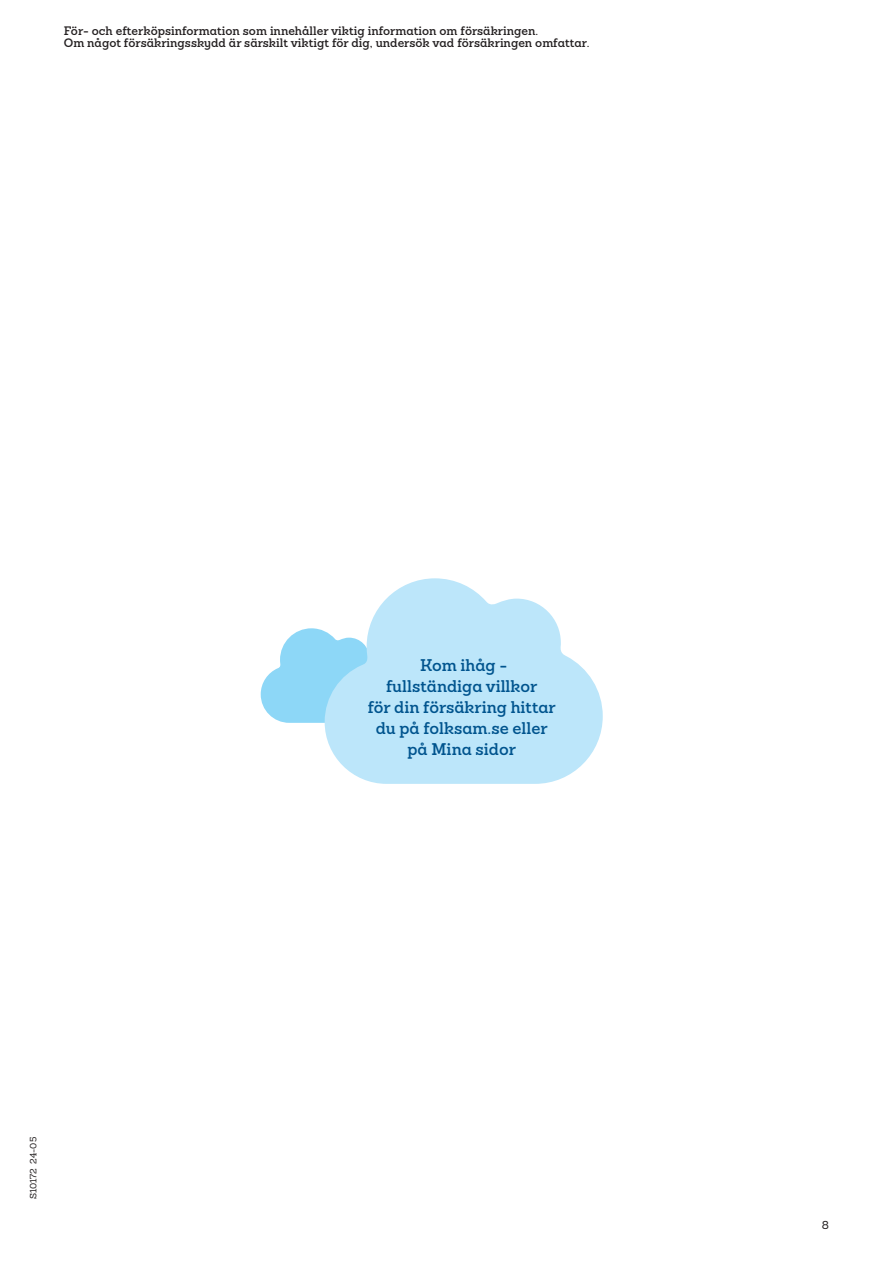
<style>
.page{position:relative;width:893px;height:1263px;background:#fff}
.page>*{position:absolute;margin:0;border:0;box-sizing:border-box;transform-origin:0 0}
.Rubrik_5_11_14_utan_avstånd{font:600 16.5px/21px "Sanchez Folksam";color:#00548e;text-align:center}
.t1{font:600 12px/12.8px "Sanchez Folksam";color:#231f20}
.t2{font:500 11.25px "Sanchez Folksam";color:#231f20}
.Trycksaksnummer{font:500 9px "Sanchez Folksam";color:#231f20}
</style>
<div class="page">
<svg style="left:261px;top:628px;width:64px;height:95px"></svg>
<svg style="left:325px;top:578px;width:278px;height:206px;fill:#bce6fa"></svg>
<p class="t1" style="left:64px;top:24px;width:527px">För- och efterköpsinformation som innehåller viktig information om försäkringen.<br>Om något försäkringsskydd är särskilt viktigt för dig, undersök vad försäkringen omfattar.</p>
<p class="Trycksaksnummer" style="left:27px;top:1199px;width:64px;rotate:-90deg">S10172 24-05</p>
<p class="Rubrik_5_11_14_utan_avstånd" style="left:386px;top:654px;width:153px">Kom ihåg - fullständiga villkor</p>
<p class="Rubrik_5_11_14_utan_avstånd" style="left:368px;top:696px;width:190px">för din försäkring hittar</p>
<p class="Rubrik_5_11_14_utan_avstånd" style="left:376px;top:717px;width:174px">du på folksam.se eller</p>
<p class="Rubrik_5_11_14_utan_avstånd" style="left:407px;top:738px;width:110px">på Mina sidor</p>
<p class="t2" style="left:822px;top:1218px;width:9px">8</p>
</div>
